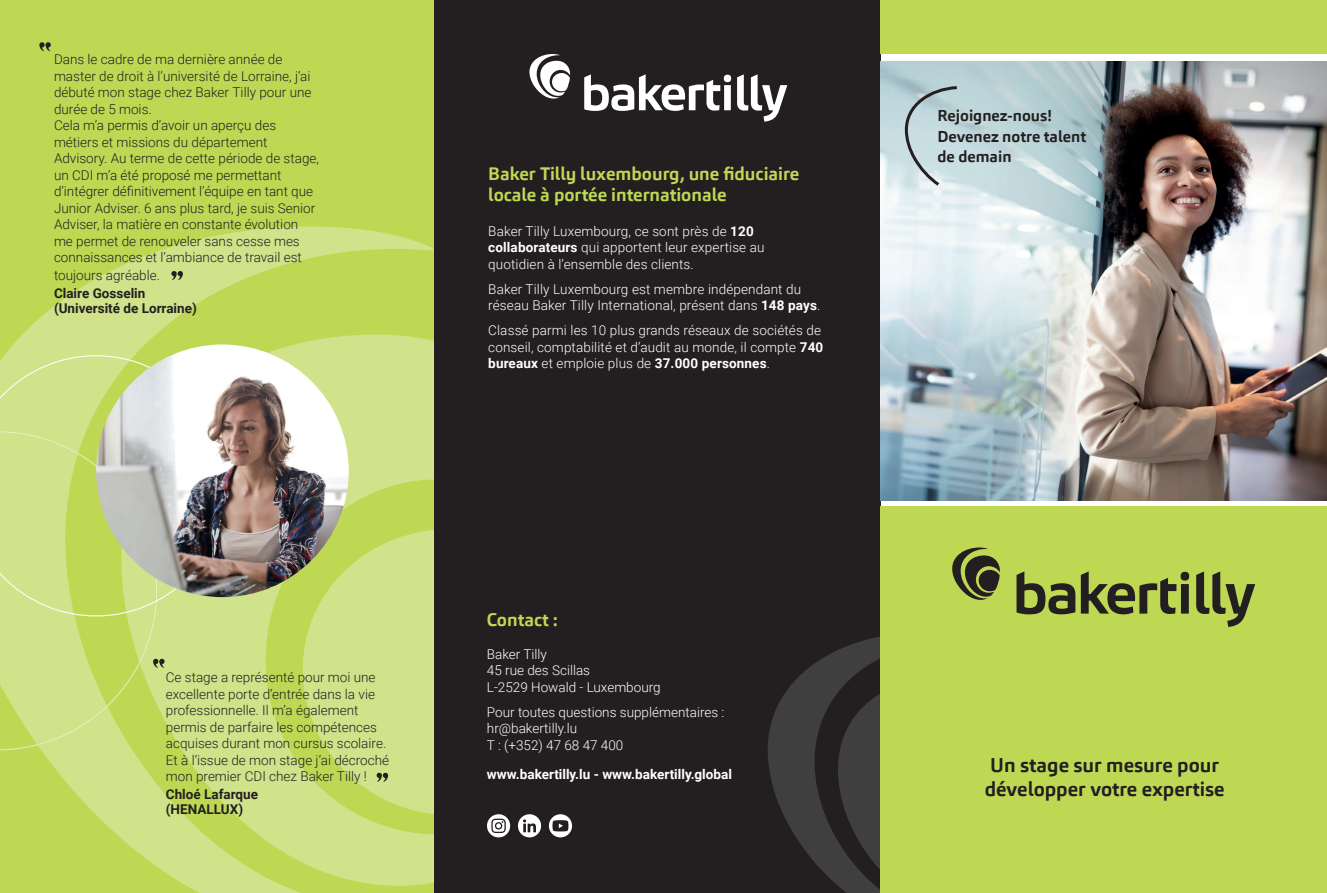
<style>
.page{position:relative;width:1327px;height:893px;background:#fff}
.page>*{position:absolute;margin:0;border:0;box-sizing:border-box;transform-origin:0 0}
.t1{font:700 19.8px/23.7px "Carnac";color:#231f20}
.t2{font:700 18px/21.6px "Carnac";color:#bfd854}
.t3{font:700 15.75px/20.5px "Carnac";color:#231f20}
.t4{font:300 13.5px/16.5px "Roboto";color:#231f20}
.t5{font:300 13.5px/16.5px "Roboto";letter-spacing:.01em;color:#fff}
.t6{font:700 13.5px/15px "Roboto";color:#231f20}
.t7{font:700 13.5px "Roboto";color:#fff}
.s1{font-weight:700}
</style>
<div class="page">
<div style="left:0;top:0;width:434px;height:893px;background:#bfd854"></div>
<svg style="left:0;top:226px;width:434px;height:667px;fill:#d0e28a"></svg>
<div style="left:434px;top:0;width:446px;height:893px;background:#231f20"></div>
<svg style="left:768px;top:637px;width:112px;height:256px"></svg>
<div style="left:880px;top:506px;width:447px;height:387px;background:#bfd854"></div>
<img style="left:880px;top:62px;width:447px;height:439px">
<svg style="left:584px;top:74px;width:203px;height:48px"></svg>
<svg style="left:529px;top:54px;width:41px;height:45px"></svg>
<svg style="left:0;top:631px;width:165px;height:114px;fill:#d0e28a"></svg>
<svg style="left:0;top:339px;width:243px;height:292px"></svg>
<img style="left:96px;top:344px;width:253px;height:253px;border-radius:126px">
<svg style="left:171px;top:271px;width:12px;height:9px"></svg>
<svg style="left:39px;top:42px;width:12px;height:9px"></svg>
<svg style="left:377px;top:773px;width:11px;height:9px"></svg>
<svg style="left:153px;top:659px;width:12px;height:9px"></svg>
<svg style="left:905px;top:86px;width:52px;height:100px;background:#b9cbd0"></svg>
<div style="left:880px;top:0;width:447px;height:54px;background:#bfd854"></div>
<svg style="left:1016px;top:571px;width:239px;height:56px"></svg>
<svg style="left:952px;top:547px;width:48px;height:53px"></svg>
<div style="left:518px;top:814px;width:23px;height:23px;background:#fff;border-radius:50%"></div>
<svg style="left:523px;top:819px;width:13px;height:13px"></svg>
<svg style="left:549px;top:814px;width:23px;height:23px"></svg>
<svg style="left:552px;top:820px;width:16px;height:11px"></svg>
<div style="left:487px;top:814px;width:23px;height:23px;background:#fff;border-radius:50%"></div>
<svg style="left:491px;top:819px;width:15px;height:14px"></svg>
<p class="t4" style="left:54px;top:51px;width:267px">Dans le cadre de ma dernière année de master de droit à l’université de Lorraine, j’ai débuté mon stage chez Baker Tilly pour une durée de 5 mois.<br>Cela m’a permis d’avoir un aperçu des métiers et missions du département Advisory. Au terme de cette période de stage, un CDI m’a été proposé me permettant d’intégrer définitivement l’équipe en tant que Junior Adviser. 6 ans plus tard, je suis Senior Adviser, la matière en constante évolution me permet de renouveler sans cesse mes connaissances et l’ambiance de travail est</p>
<p class="t4" style="left:54px;top:267px;width:107px">toujours agréable.</p>
<p class="t6" style="left:54px;top:285px;width:144px">Claire Gosselin (Université de Lorraine)</p>
<p class="t4" style="left:166px;top:669px;width:225px">Ce stage a représenté pour moi une excellente porte d’entrée dans la vie professionnelle. Il m’a également permis de parfaire les compétences acquises durant mon cursus scolaire.<br>Et à l’issue de mon stage j’ai décroché mon premier CDI chez Baker Tilly !</p>
<p class="t6" style="left:166px;top:786px;width:94px">Chloé Lafarque (HENALLUX)</p>
<h2 class="t2" style="left:488px;top:163px;width:313px">Baker Tilly luxembourg, une fiduciaire locale à portée internationale</h2>
<p class="t5" style="left:488px;top:222px;width:278px">Baker Tilly Luxembourg, ce sont près de <span class="s1">120 collaborateurs</span> qui apportent leur expertise au quotidien à l’ensemble des clients.</p>
<p class="t5" style="left:488px;top:280px;width:334px">Baker Tilly Luxembourg est membre indépendant du réseau Baker Tilly International, présent dans <span class="s1">148 pays</span>.</p>
<p class="t5" style="left:488px;top:322px;width:337px">Classé parmi les 10 plus grands réseaux de sociétés de conseil, comptabilité et d’audit au monde, il compte <span class="s1">740 bureaux</span> et emploie plus de <span class="s1">37.000 personnes</span>.</p>
<h2 class="t2" style="left:487px;top:609px;width:72px">Contact :</h2>
<p class="t5" style="left:487px;top:645px;width:175px">Baker Tilly<br>45 rue des Scillas<br>L-2529 Howald - Luxembourg</p>
<p class="t5" style="left:487px;top:703px;width:239px">Pour toutes questions supplémentaires : hr@bakertilly.lu<br>T : (+352) 47 68 47 400</p>
<p class="t7" style="left:487px;top:765px;width:246px">www.bakertilly.lu - www.bakertilly.global</p>
<p class="t3" style="left:937px;top:106px;width:150px">Rejoignez-nous!<br>Devenez notre talent de demain</p>
<h1 class="t1" style="left:984px;top:753px;width:241px">Un stage sur mesure pour développer votre expertise</h1>
</div>
